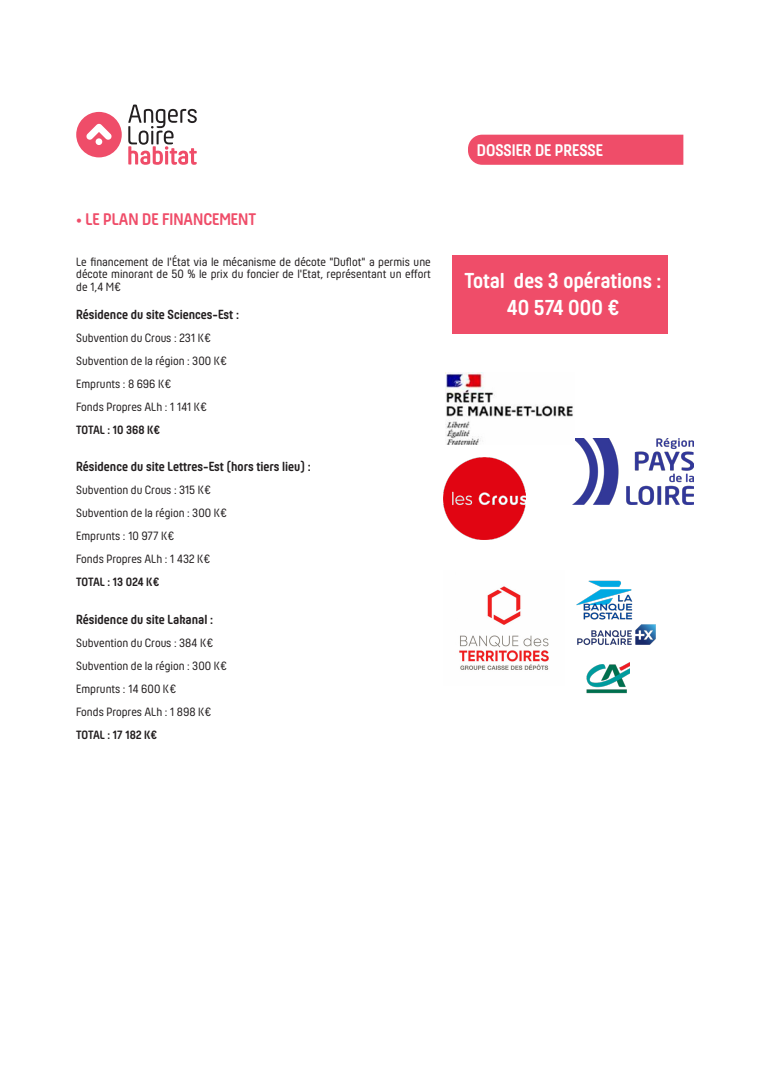
<style>
.page{position:relative;width:780px;height:1088px;background:#fff}
.page>*{position:absolute;margin:0;border:0;box-sizing:border-box;transform-origin:0 0}
.t1{font:700 22.5px/27px "Hansom FY";color:#fff;text-align:center}
.t2{font:700 17.5px "Hansom FY";color:#ef4d69}
.t3{font:700 17.5px "Hansom FY";color:#fff}
.t4{font:700 13.75px "Hansom FY";color:#231f20}
.t5{font:12.5px/12.5px "Hansom FY";color:#231f20;text-align:justify}
.t6{font:700 12.5px "Hansom FY";letter-spacing:-.01em;color:#231f20}
</style>
<div class="page">
<svg style="left:128px;top:105px;width:69px;height:60px"></svg>
<div style="left:76px;top:112px;width:46px;height:45px;background:#ef4d69;border-radius:50%"></div>
<div style="left:96px;top:138px;width:6px;height:7px;background:#fff;border-radius:50%"></div>
<svg style="left:86px;top:123px;width:26px;height:17px"></svg>
<div style="left:468px;top:135px;width:215px;height:30px;background:#ef4d69"></div>
<img style="left:443px;top:457px;width:82px;height:82px">
<div style="left:452px;top:255px;width:215px;height:79px;background:#ef4d69"></div>
<img style="left:573px;top:439px;width:120px;height:65px">
<img style="left:576px;top:580px;width:57px;height:35px">
<img style="left:459px;top:586px;width:90px;height:84px">
<img style="left:577px;top:615px;width:79px;height:30px">
<img style="left:586px;top:662px;width:43px;height:32px">
<img style="left:445px;top:372px;width:129px;height:72px">
<p class="t2" style="left:76px;top:209px;width:181px">• LE PLAN DE FINANCEMENT</p>
<p class="t5" style="left:76px;top:255px;width:356px">Le financement de l'État via le mécanisme de décote "Duflot" a permis une décote minorant de 50 % le prix du foncier de l'Etat, représentant un effort de 1,4 M€</p>
<p class="t4" style="left:76px;top:307px;width:164px">Résidence du site Sciences-Est :</p>
<p class="t5" style="left:76px;top:332px;width:136px">Subvention du Crous : 231 K€</p>
<p class="t5" style="left:76px;top:354px;width:152px">Subvention de la région : 300 K€</p>
<p class="t5" style="left:76px;top:377px;width:96px">Emprunts : 8 696 K€</p>
<p class="t5" style="left:76px;top:400px;width:132px">Fonds Propres ALh : 1 141 K€</p>
<p class="t6" style="left:76px;top:422px;width:86px">TOTAL : 10 368 K€</p>
<p class="t4" style="left:76px;top:458px;width:236px">Résidence du site Lettres-Est (hors tiers lieu) :</p>
<p class="t5" style="left:76px;top:483px;width:136px">Subvention du Crous : 315 K€</p>
<p class="t5" style="left:76px;top:506px;width:152px">Subvention de la région : 300 K€</p>
<p class="t5" style="left:76px;top:529px;width:100px">Emprunts : 10 977 K€</p>
<p class="t5" style="left:76px;top:552px;width:136px">Fonds Propres ALh : 1 432 K€</p>
<p class="t6" style="left:76px;top:574px;width:85px">TOTAL : 13 024 K€</p>
<p class="t4" style="left:76px;top:612px;width:138px">Résidence du site Lakanal :</p>
<p class="t5" style="left:76px;top:637px;width:138px">Subvention du Crous : 384 K€</p>
<p class="t5" style="left:76px;top:660px;width:152px">Subvention de la région : 300 K€</p>
<p class="t5" style="left:76px;top:683px;width:101px">Emprunts : 14 600 K€</p>
<p class="t5" style="left:76px;top:705px;width:136px">Fonds Propres ALh : 1 898 K€</p>
<p class="t6" style="left:76px;top:728px;width:82px">TOTAL : 17 182 K€</p>
<h2 class="t3" style="left:477px;top:140px;width:127px">DOSSIER DE PRESSE</h2>
<p class="t1" style="left:464px;top:267px;width:198px">Total des 3 opérations :<br>40 574 000 €</p>
</div>
